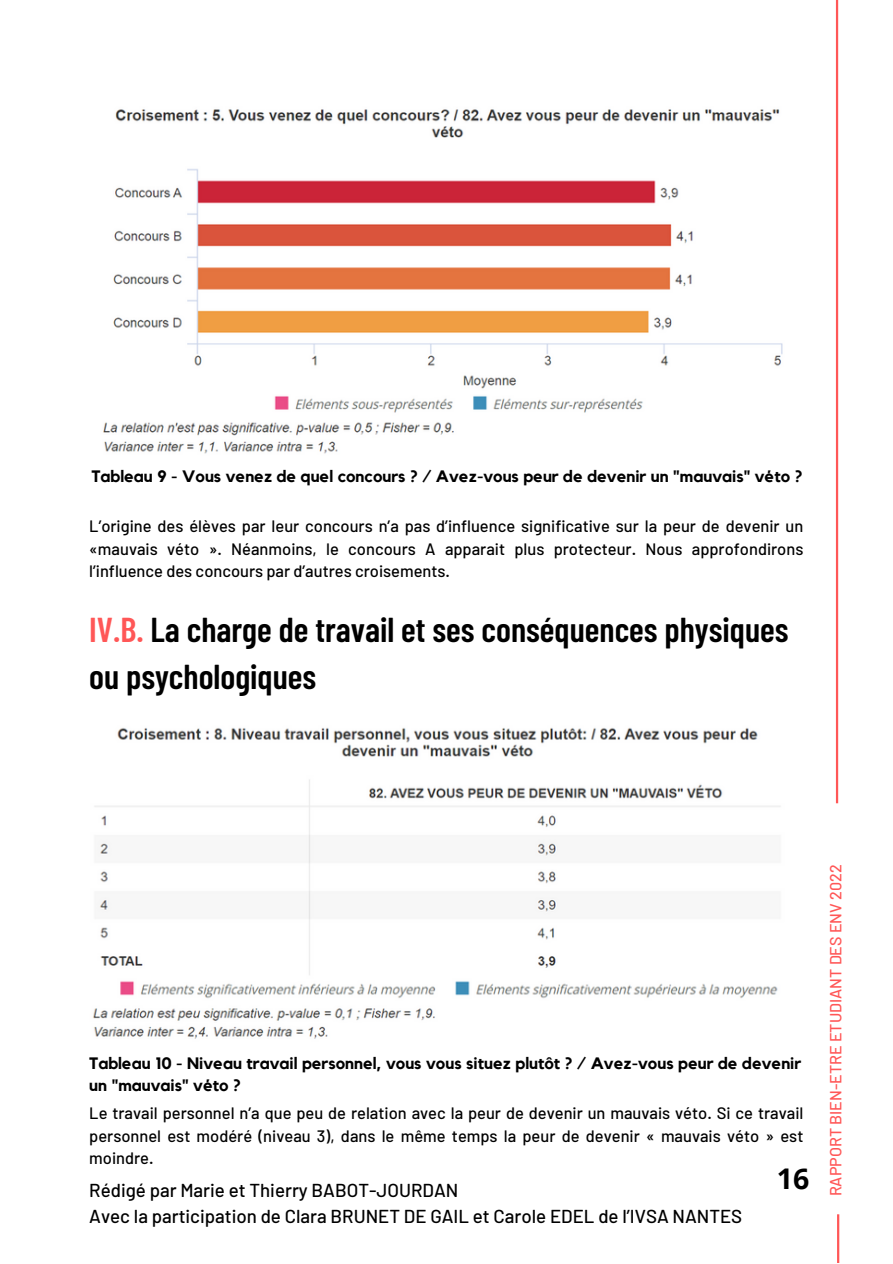
<style>
.page{position:relative;width:893px;height:1264px;background:#fff}
.page>*{position:absolute;margin:0;border:0;box-sizing:border-box;transform-origin:0 0}
.t1{font:600 34.5px/47.2px "Barlow Condensed";color:#000}
.t2{font:700 28.5px "Open Sans";color:#000}
.t3{font:500 18.75px "Barlow";color:#000}
.t4{font:500 16.5px/22.5px "Barlow";color:#000;text-align:justify}
.t5{font:700 16.5px/22.5px "Kollektif";color:#000}
.t6{font:500 16.05px "Barlow";color:#ff5757}
.s1{color:#ff5757}
</style>
<div class="page">
<hr style="left:835px;top:0;width:3px;height:803px;background:#ff5757">
<hr style="left:837px;top:1214px;width:2px;height:48px;background:#ff5757">
<img style="left:103px;top:109px;width:680px;height:345px">
<img style="left:93px;top:728px;width:688px;height:311px">
<p class="t5" style="left:91px;top:465px;width:712px">Tableau 9 - Vous venez de quel concours ? / Avez-vous peur de devenir un "mauvais" véto ?</p>
<p class="t4" style="left:89px;top:514px;width:715px">L’origine des élèves par leur concours n’a pas d’influence significative sur la peur de devenir un «mauvais véto ». Néanmoins, le concours A apparait plus protecteur. Nous approfondirons l’influence des concours par d’autres croisements.</p>
<p class="t1" style="left:89px;top:604px;width:700px"><span class="s1">IV.B.</span> La charge de travail et ses conséquences physiques ou psychologiques</p>
<p class="t5" style="left:89px;top:1052px;width:713px">Tableau 10 - Niveau travail personnel, vous vous situez plutôt ? / Avez-vous peur de devenir un "mauvais" véto ?</p>
<p class="t4" style="left:89px;top:1101px;width:715px">Le travail personnel n’a que peu de relation avec la peur de devenir un mauvais véto. Si ce travail personnel est modéré (niveau 3), dans le même temps la peur de devenir « mauvais véto » est moindre.</p>
<p class="t3" style="left:89px;top:1178px;width:370px">Rédigé par Marie et Thierry BABOT-JOURDAN</p>
<p class="t3" style="left:89px;top:1203px;width:654px">Avec la participation de Clara BRUNET DE GAIL et Carole EDEL de l’IVSA NANTES</p>
<p class="t2" style="left:776px;top:1158px;width:34px">16</p>
<p class="t6" style="left:825px;top:1196px;width:333px;rotate:-90deg">RAPPORT BIEN-ETRE ETUDIANT DES ENV 2022</p>
</div>
